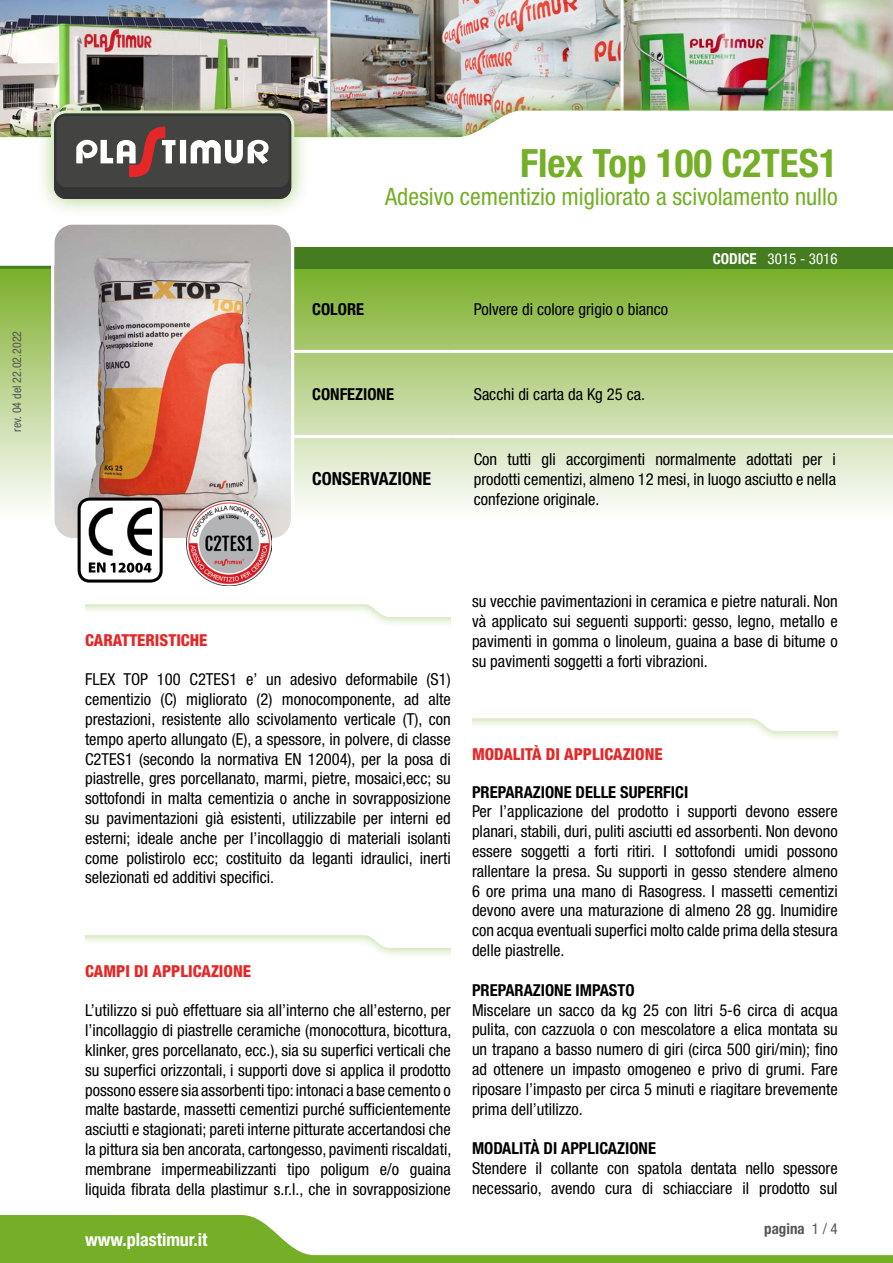
<style>
.page{position:relative;width:893px;height:1263px;background:#fff}
.page>*{position:absolute;margin:0;border:0;box-sizing:border-box;transform-origin:0 0}
.t1{font:700 condensed 39px "Helvetica Neue LT Pro";color:#74af27}
.t2{font:condensed 24px "Helvetica Neue LT Pro";color:#74af27}
.t3{font:700 condensed 18px "Helvetica Neue LT Pro";color:#fff}
.t4{font:700 condensed 18px "Helvetica Neue LT Pro";color:#000}
.t5{font:condensed 16.5px/19.8px "Helvetica Neue LT Pro";color:#000;text-align:justify}
.t6{font:700 condensed 16.5px "Helvetica Neue LT Pro";color:#000}
.t7{font:800 condensed 16.5px "Helvetica Neue LT Pro";color:#e52727}
.t8{font:condensed 15px "Helvetica Neue LT Pro";color:#fff}
.t9{font:700 condensed 15px "Helvetica Neue LT Pro";color:#575756}
.t10{font:condensed 12px "Helvetica Neue LT Pro";color:#575756}
.s1{font-weight:700}
.s2{font-weight:400}
</style>
<div class="page">
<img style="left:624px;top:0;width:269px;height:92px">
<img style="left:0;top:0;width:327px;height:92px">
<img style="left:327px;top:0;width:297px;height:92px">
<svg style="left:0;top:111px;width:517px;height:475px"></svg>
<div style="left:35px;top:95px;width:275px;height:123px;background:#74af27;opacity:.6"></div>
<div style="left:54px;top:114px;width:237px;height:85px;background:#343434;border-radius:12px"></div>
<div style="left:56px;top:116px;width:233px;height:71px;background:#434342;border-radius:9px"></div>
<svg style="left:76px;top:126px;width:193px;height:52px"></svg>
<svg style="left:0;top:1215px;width:893px;height:48px"></svg>
<div style="left:0;top:266px;width:893px;height:255px;background:linear-gradient(to bottom,#7aae29,#fff)"></div>
<hr style="left:289px;top:350px;width:162px;height:3px;background:#fff">
<hr style="left:451px;top:350px;width:442px;height:3px;background:#fff">
<hr style="left:289px;top:435px;width:162px;height:3px;background:#fff">
<hr style="left:451px;top:435px;width:442px;height:3px;background:#fff">
<div style="left:65px;top:247px;width:828px;height:22px;background:#457c1f"></div>
<hr style="left:0;top:266px;width:893px;height:3px;background:#457c1f">
<div style="left:85px;top:595px;width:366px;height:31px;background:#74af27;opacity:.4"></div>
<svg style="left:85px;top:595px;width:366px;height:23px"></svg>
<div style="left:85px;top:926px;width:366px;height:31px;background:#74af27;opacity:.4"></div>
<svg style="left:85px;top:926px;width:366px;height:23px"></svg>
<div style="left:472px;top:709px;width:366px;height:31px;background:#74af27;opacity:.4"></div>
<svg style="left:472px;top:709px;width:366px;height:23px"></svg>
<img style="left:54px;top:224px;width:237px;height:314px">
<div style="left:51px;top:221px;width:243px;height:320px;border:3px solid #fff;border-radius:20px"></div>
<div style="left:78px;top:498px;width:84px;height:84px;background:#fff;border-radius:11px"></div>
<div style="left:78px;top:497px;width:85px;height:86px;border:3px solid #000;border-radius:11px"></div>
<img style="left:89px;top:507px;width:62px;height:48px">
<svg style="left:89px;top:562px;width:62px;height:11px"></svg>
<img style="left:186px;top:500px;width:85px;height:85px">
<p class="t10" style="left:10px;top:432px;width:102px;rotate:-90deg">rev. 04 del 22.02.2022</p>
<h1 class="t1" style="left:520px;top:139px;width:319px">Flex Top 100 C2TES1</h1>
<h2 class="t2" style="left:385px;top:183px;width:454px">Adesivo cementizio migliorato a scivolamento nullo</h2>
<p class="t6" style="left:312px;top:299px;width:53px">COLORE</p>
<p class="t5" style="left:474px;top:299px;width:196px">Polvere di colore grigio o bianco</p>
<p class="t6" style="left:312px;top:384px;width:83px">CONFEZIONE</p>
<p class="t5" style="left:474px;top:384px;width:173px">Sacchi di carta da Kg 25 ca.</p>
<p class="t8" style="left:713px;top:249px;width:127px"><span class="s1">CODICE</span> 3015 - 3016</p>
<p class="t4" style="left:312px;top:468px;width:120px">CONSERVAZIONE</p>
<p class="t5" style="left:474px;top:449px;width:364px">Con tutti gli accorgimenti normalmente adottati per i prodotti cementizi, almeno 12 mesi, in luogo asciutto e nella confezione originale.</p>
<p class="t7" style="left:85px;top:630px;width:124px">CARATTERISTICHE</p>
<p class="t5" style="left:85px;top:669px;width:367px">FLEX TOP 100 C2TES1 e’ un adesivo deformabile (S1) cementizio (C) migliorato (2) monocomponente, ad alte prestazioni, resistente allo scivolamento verticale (T), con tempo aperto allungato (E), a spessore, in polvere, di classe C2TES1 (secondo la normativa EN 12004), per la posa di piastrelle, gres porcellanato, marmi, pietre, mosaici,ecc; su sottofondi in malta cementizia o anche in sovrapposizione su pavimentazioni già esistenti, utilizzabile per interni ed esterni; ideale anche per l’incollaggio di materiali isolanti come polistirolo ecc; costituito da leganti idraulici, inerti selezionati ed additivi specifici.</p>
<p class="t7" style="left:85px;top:961px;width:167px">CAMPI DI APPLICAZIONE</p>
<p class="t5" style="left:85px;top:1000px;width:368px">L’utilizzo si può effettuare sia all’interno che all’esterno, per l’incollaggio di piastrelle ceramiche (monocottura, bicottura, klinker, gres porcellanato, ecc.), sia su superfici verticali che su superfici orizzontali, i supporti dove si applica il prodotto possono essere sia assorbenti tipo: intonaci a base cemento o malte bastarde, massetti cementizi purché sufficientemente asciutti e stagionati; pareti interne pitturate accertandosi che la pittura sia ben ancorata, cartongesso, pavimenti riscaldati, membrane impermeabilizzanti tipo poligum e/o guaina liquida fibrata della plastimur s.r.l., che in sovrapposizione</p>
<p class="t3" style="left:85px;top:1229px;width:124px">www.plastimur.it</p>
<p class="t5" style="left:472px;top:591px;width:367px">su vecchie pavimentazioni in ceramica e pietre naturali. Non và applicato sui seguenti supporti: gesso, legno, metallo e pavimenti in gomma o linoleum, guaina a base di bitume o su pavimenti soggetti a forti vibrazioni.</p>
<p class="t7" style="left:472px;top:744px;width:192px">MODALITÀ DI APPLICAZIONE</p>
<p class="t6" style="left:472px;top:782px;width:218px">PREPARAZIONE DELLE SUPERFICI</p>
<p class="t5" style="left:472px;top:802px;width:367px">Per l’applicazione del prodotto i supporti devono essere planari, stabili, duri, puliti asciutti ed assorbenti. Non devono essere soggetti a forti ritiri. I sottofondi umidi possono rallentare la presa. Su supporti in gesso stendere almeno 6 ore prima una mano di Rasogress. I massetti cementizi devono avere una maturazione di almeno 28 gg. Inumidire con acqua eventuali superfici molto calde prima della stesura delle piastrelle.</p>
<p class="t6" style="left:472px;top:980px;width:164px">PREPARAZIONE IMPASTO</p>
<p class="t5" style="left:472px;top:1000px;width:367px">Miscelare un sacco da kg 25 con litri 5-6 circa di acqua pulita, con cazzuola o con mescolatore a elica montata su un trapano a basso numero di giri (circa 500 giri/min); fino ad ottenere un impasto omogeneo e privo di grumi. Fare riposare l’impasto per circa 5 minuti e riagitare brevemente prima dell’utilizzo.</p>
<p class="t6" style="left:472px;top:1138px;width:185px">MODALITÀ DI APPLICAZIONE</p>
<p class="t5" style="left:472px;top:1158px;width:367px">Stendere il collante con spatola dentata nello spessore necessario, avendo cura di schiacciare il prodotto sul</p>
<p class="t9" style="left:764px;top:1220px;width:75px">pagina <span class="s2">1 / 4</span></p>
</div>
